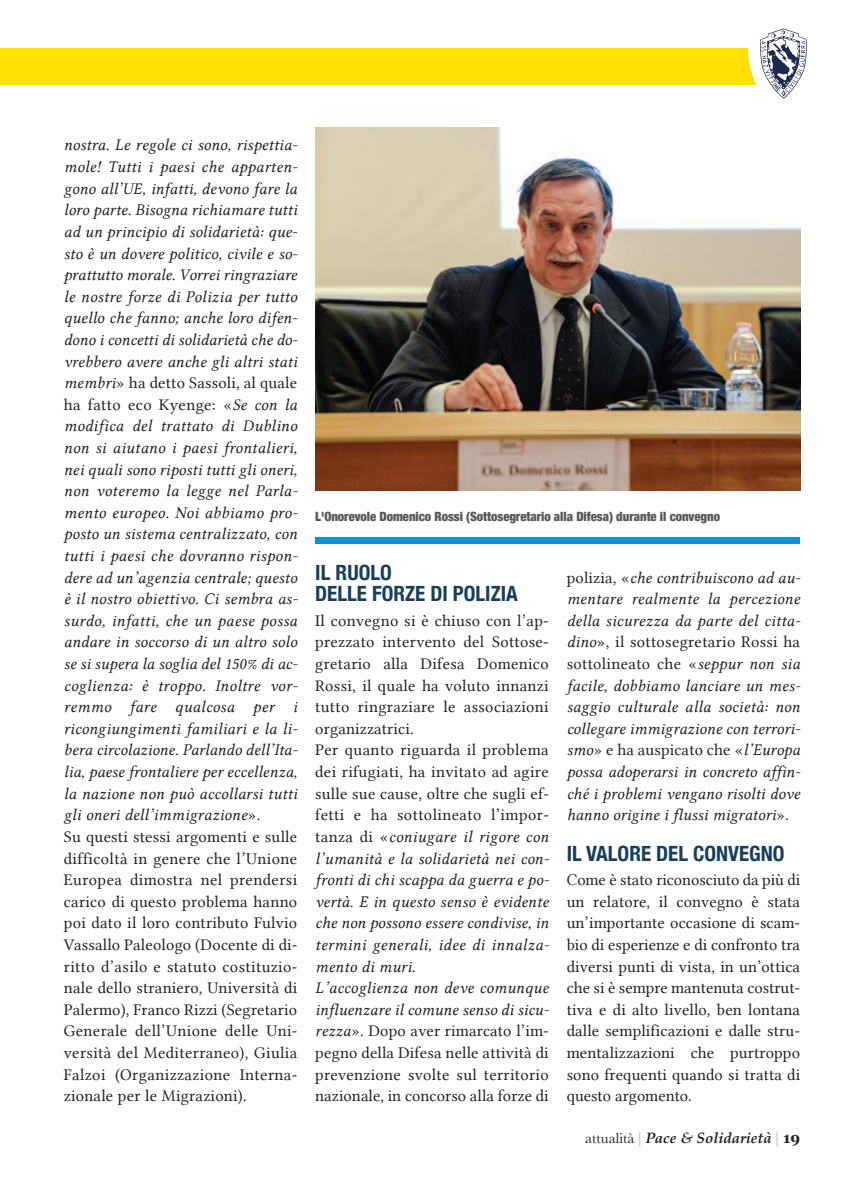
<style>
.page{position:relative;width:864px;height:1191px;background:#fff}
.page>*{position:absolute;margin:0;border:0;box-sizing:border-box;transform-origin:0 0}
.t1{font:700 condensed 21px/21.6px "Helvetica Neue";color:#183e5d}
.t2{font:16.5px/21.6px "Lin Libertine I";letter-spacing:.015em;color:#231f20;text-align:justify}
.t3{font:16.5px/21.6px "Lin Libertine";letter-spacing:.02em;color:#231f20}
.t4{font:italic 700 15px "Palatino Linotype";color:#231f20}
.t5{font:900 condensed 12.75px "Helvetica Neue";letter-spacing:-.005em;color:#57585a}
.s1{font-family:"Lin Libertine I"}
.s2{font-family:"Lin Libertine"}
.s3{font-family:"Baskerville";font-weight:400;font-style:normal}
.s4{font-family:"Helvetica";font-weight:300;font-style:normal;color:#bcbdc0}
.s5{font-family:"Georgia";font-style:normal}
</style>
<div class="page">
<img style="left:315px;top:128px;width:484px;height:362px">
<div style="left:315px;top:537px;width:484px;height:6px;background:#0d93d3"></div>
<div style="left:0;top:49px;width:771px;height:36px;background:#ffe101"></div>
<svg style="left:747px;top:29px;width:59px;height:70px"></svg>
<p class="t2" style="left:64px;top:134px;width:235px">nostra. Le regole ci sono, rispettia&shy;mole! Tutti i paesi che apparten&shy;gono all’UE, infatti, devono fare la loro parte. Bisogna richiamare tutti ad un principio di solidarietà: que&shy;sto è un dovere politico, civile e so&shy;prattutto morale. Vorrei ringraziare le nostre forze di Polizia per tutto quello che fanno; anche loro difen&shy;dono i concetti di solidarietà che do&shy;vrebbero avere anche gli altri stati</p>
<p class="t3" style="left:64px;top:372px;width:235px"><span class="s1">membri</span>» ha detto Sassoli, al quale ha fatto eco Kyenge: «<span class="s1">Se con la</span></p>
<p class="t2" style="left:64px;top:415px;width:235px">modifica del trattato di Dublino non si aiutano i paesi frontalieri, nei quali sono riposti tutti gli oneri, non voteremo la legge nel Parla&shy;mento europeo. Noi abbiamo pro&shy;posto un sistema centralizzato, con tutti i paesi che dovranno rispon&shy;dere ad un’agenzia centrale; questo è il nostro obiettivo. Ci sembra as&shy;surdo, infatti, che un paese possa andare in soccorso di un altro solo se si supera la soglia del 150% di ac&shy;coglienza: è troppo. Inoltre vor&shy;remmo fare qualcosa per i ricongiungimenti familiari e la li&shy;bera circolazione. Parlando dell’Ita&shy;lia, paese frontaliere per eccellenza, la nazione non può accollarsi tutti gli oneri dell’immigrazione<span class="s2">».</span></p>
<p class="t3" style="left:64px;top:825px;width:235px;text-align:justify">Su questi stessi argomenti e sulle difficoltà in genere che l’Unione Europea dimostra nel prendersi carico di questo problema hanno poi dato il loro contributo Fulvio Vassallo Paleologo (Docente di di&shy;ritto d’asilo e statuto costituzio&shy;nale dello straniero, Università di Palermo), Franco Rizzi (Segretario Generale dell’Unione delle Uni&shy;versità del Mediterraneo), Giulia Falzoi (Organizzazione Interna&shy;zionale per le Migrazioni).</p>
<p class="t5" style="left:315px;top:509px;width:406px">L'Onorevole Domenico Rossi (Sottosegretario alla Difesa) durante il convegno</p>
<p class="t1" style="left:315px;top:561px;width:204px">IL RUOLO<br>DELLE FORZE DI POLIZIA</p>
<p class="t3" style="left:315px;top:609px;width:235px">Il convegno si è chiuso con l’ap&shy;prezzato intervento del Sottose&shy;gretario alla Difesa Domenico<br>Rossi, il quale ha voluto innanzi tutto ringraziare le associazioni organizzatrici.<br>Per quanto riguarda il problema dei rifugiati, ha invitato ad agire sulle sue cause, oltre che sugli ef&shy;fetti e ha sottolineato l’impor-</p>
<p class="t2" style="left:315px;top:825px;width:235px;text-align:left"><span class="s2">tanza di «</span>coniugare il rigore con l’umanità e la solidarietà nei con&shy;fronti di chi scappa da guerra e po&shy;vertà. E in questo senso è evidente che non possono essere condivise, in termini generali, idee di innalza&shy;mento di muri.<br>L’accoglienza non deve comunque influenzare il comune senso di sicu-</p>
<p class="t3" style="left:315px;top:1020px;width:235px;text-align:justify"><span class="s1">rezza</span>». Dopo aver rimarcato l’im&shy;pegno della Difesa nelle attività di prevenzione svolte sul territorio nazionale, in concorso alla forze di</p>
<p class="t2" style="left:566px;top:566px;width:235px"><span class="s2">polizia, «</span>che contribuiscono ad au&shy;mentare realmente la percezione della sicurezza da parte del citta-</p>
<p class="t3" style="left:566px;top:631px;width:235px"><span class="s1">dino</span>», il sottosegretario Rossi ha sottolineato che «<span class="s1">seppur non sia</span></p>
<p class="t2" style="left:566px;top:674px;width:235px">facile, dobbiamo lanciare un mes&shy;saggio culturale alla società: non collegare immigrazione con terrori-</p>
<p class="t3" style="left:566px;top:739px;width:235px"><span class="s1">smo</span>» e ha auspicato che «<span class="s1">l’Europa</span></p>
<p class="t2" style="left:566px;top:761px;width:235px">possa adoperarsi in concreto affin&shy;ché i problemi vengano risolti dove hanno origine i flussi migratori<span class="s2">».</span></p>
<p class="t1" style="left:566px;top:842px;width:219px">IL VALORE DEL CONVEGNO</p>
<p class="t3" style="left:566px;top:869px;width:235px;text-align:justify">Come è stato riconosciuto da più di un relatore, il convegno è stata un’importante occasione di scam&shy;bio di esperienze e di confronto tra diversi punti di vista, in un’ottica che si è sempre mantenuta costrut&shy;tiva e di alto livello, ben lontana dalle semplificazioni e dalle stru&shy;mentalizzazioni che purtroppo sono frequenti quando si tratta di questo argomento.</p>
<p class="t4" style="left:585px;top:1127px;width:216px"><span class="s3">attualità</span> <span class="s4">|</span> Pace &amp; Solidarietà <span class="s4">|</span> <span class="s5">19</span></p>
</div>
